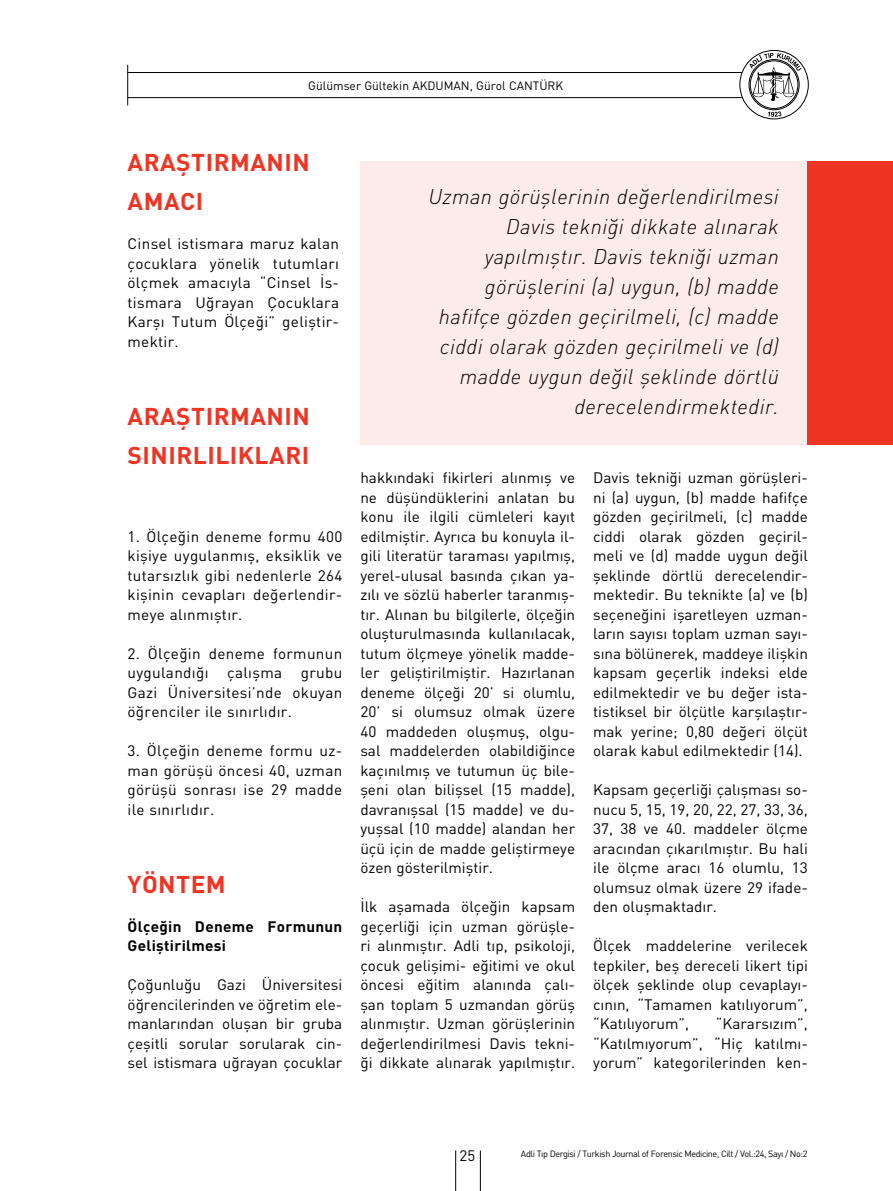
<style>
.page{position:relative;width:893px;height:1191px;background:#fff}
.page>*{position:absolute;margin:0;border:0;box-sizing:border-box;transform-origin:0 0}
.t1{font:700 24px/39px "DIN";letter-spacing:.02em;color:#ee3524}
.t2{font:italic 300 21px/30px "DIN";letter-spacing:.02em;color:#000;text-align:right}
.t3{font:15px/19.5px "DIN";color:#000;text-align:justify}
.t4{font:700 15px/19.5px "DIN";letter-spacing:.02em;color:#000}
.t5{font:12px "DIN";color:#000}
.t6{font:9px "DIN";letter-spacing:-.045em;color:#000}
</style>
<div class="page">
<hr style="left:455px;top:1150px;width:1px;height:41px;background:#000">
<hr style="left:480px;top:1150px;width:1px;height:41px;background:#000">
<hr style="left:128px;top:97px;width:628px;height:1px;background:#000">
<hr style="left:128px;top:72px;width:628px;height:1px;background:#000">
<hr style="left:127px;top:65px;width:1px;height:40px;background:#000">
<svg style="left:740px;top:50px;width:68px;height:69px"></svg>
<div style="left:739px;top:50px;width:70px;height:69px;border:1px solid #000;border-radius:50%"></div>
<svg style="left:768px;top:111px;width:13px;height:6px"></svg>
<svg style="left:749px;top:53px;width:53px;height:48px"></svg>
<div style="left:360px;top:161px;width:533px;height:283px;background:#fdebe9"></div>
<div style="left:808px;top:161px;width:85px;height:283px;background:#ee3524"></div>
<p class="t5" style="left:308px;top:78px;width:257px">Gülümser Gültekin AKDUMAN, Gürol CANTÜRK</p>
<h1 class="t1" style="left:128px;top:142px;width:184px">ARAŞTIRMANIN<br>AMACI</h1>
<p class="t3" style="left:128px;top:234px;width:213px">Cinsel istismara maruz kalan çocuklara yönelik tutumları ölçmek amacıyla “Cinsel İs&shy;tismara Uğrayan Çocuklara Karşı Tutum Ölçeği” geliştir&shy;mektir.</p>
<h1 class="t1" style="left:128px;top:395px;width:184px">ARAŞTIRMANIN<br>SINIRLILIKLARI</h1>
<p class="t3" style="left:128px;top:526px;width:216px">1. Ölçeğin deneme formu 400 kişiye uygulanmış, eksiklik ve tutarsızlık gibi nedenlerle 264 kişinin cevapları değerlendir&shy;meye alınmıştır.</p>
<p class="t3" style="left:128px;top:643px;width:216px">2. Ölçeğin deneme formunun uygulandığı çalışma grubu Gazi Üniversitesi’nde okuyan öğrenciler ile sınırlıdır.</p>
<p class="t3" style="left:128px;top:741px;width:216px">3. Ölçeğin deneme formu uz&shy;man görüşü öncesi 40, uzman görüşü sonrası ise 29 madde ile sınırlıdır.</p>
<h1 class="t1" style="left:128px;top:863px;width:100px">YÖNTEM</h1>
<p class="t4" style="left:128px;top:916px;width:216px">Ölçeğin Deneme Formunun<br>Geliştirilmesi</p>
<p class="t3" style="left:128px;top:975px;width:216px">Çoğunluğu Gazi Üniversitesi öğrencilerinden ve öğretim ele&shy;manlarından oluşan bir gruba çeşitli sorular sorularak cin&shy;sel istismara uğrayan çocuklar</p>
<p class="t2" style="left:428px;top:181px;width:352px">Uzman görüşlerinin değerlendirilmesi Davis tekniği dikkate alınarak yapılmıştır. Davis tekniği uzman görüşlerini (a) uygun, (b) madde hafifçe gözden geçirilmeli, (c) madde ciddi olarak gözden geçirilmeli ve (d) madde uygun değil şeklinde dörtlü derecelendirmektedir.</p>
<p class="t3" style="left:360px;top:468px;width:216px">hakkındaki fikirleri alınmış ve ne düşündüklerini anlatan bu konu ile ilgili cümleleri kayıt edilmiştir. Ayrıca bu konuyla il&shy;gili literatür taraması yapılmış, yerel-ulusal basında çıkan ya&shy;zılı ve sözlü haberler taranmış&shy;tır. Alınan bu bilgilerle, ölçeğin oluşturulmasında kullanılacak, tutum ölçmeye yönelik madde&shy;ler geliştirilmiştir. Hazırlanan deneme ölçeği 20’ si olumlu, 20’ si olumsuz olmak üzere 40 maddeden oluşmuş, olgu&shy;sal maddelerden olabildiğince kaçınılmış ve tutumun üç bile&shy;şeni olan bilişsel (15 madde), davranışsal (15 madde) ve du&shy;yuşsal (10 madde) alandan her üçü için de madde geliştirmeye özen gösterilmiştir.</p>
<p class="t3" style="left:360px;top:897px;width:216px">İlk aşamada ölçeğin kapsam geçerliği için uzman görüşle&shy;ri alınmıştır. Adli tıp, psikoloji, çocuk gelişimi- eğitimi ve okul öncesi eğitim alanında çalı&shy;şan toplam 5 uzmandan görüş alınmıştır. Uzman görüşlerinin değerlendirilmesi Davis tekni&shy;ği dikkate alınarak yapılmıştır.</p>
<p class="t3" style="left:593px;top:468px;width:216px">Davis tekniği uzman görüşleri&shy;ni (a) uygun, (b) madde hafifçe gözden geçirilmeli, (c) madde ciddi olarak gözden geçiril&shy;meli ve (d) madde uygun değil şeklinde dörtlü derecelendir&shy;mektedir. Bu teknikte (a) ve (b) seçeneğini işaretleyen uzman&shy;ların sayısı toplam uzman sayı&shy;sına bölünerek, maddeye ilişkin kapsam geçerlik indeksi elde edilmektedir ve bu değer ista&shy;tistiksel bir ölçütle karşılaştır&shy;mak yerine; 0,80 değeri ölçüt olarak kabul edilmektedir (14).</p>
<p class="t3" style="left:593px;top:780px;width:216px">Kapsam geçerliği çalışması so&shy;nucu 5, 15, 19, 20, 22, 27, 33, 36, 37, 38 ve 40. maddeler ölçme aracından çıkarılmıştır. Bu hali ile ölçme aracı 16 olumlu, 13 olumsuz olmak üzere 29 ifade&shy;den oluşmaktadır.</p>
<p class="t3" style="left:593px;top:936px;width:216px">Ölçek maddelerine verilecek tepkiler, beş dereceli likert tipi ölçek şeklinde olup cevaplayı&shy;cının, “Tamamen katılıyorum”, “Katılıyorum”,</p>
<p class="t3" style="left:593px;top:1014px;width:216px;text-indent:123px">“Kararsızım”, “Katılmıyorum”, “Hiç katılmı&shy;yorum” kategorilerinden ken-</p>
<p class="t3" style="left:460px;top:1145px;width:17px">25</p>
<p class="t6" style="left:521px;top:1148px;width:288px">Adli Tıp Dergisi / Turkish Journal of Forensic Medicine, Cilt / Vol.:24, Sayı / No:2</p>
</div>
